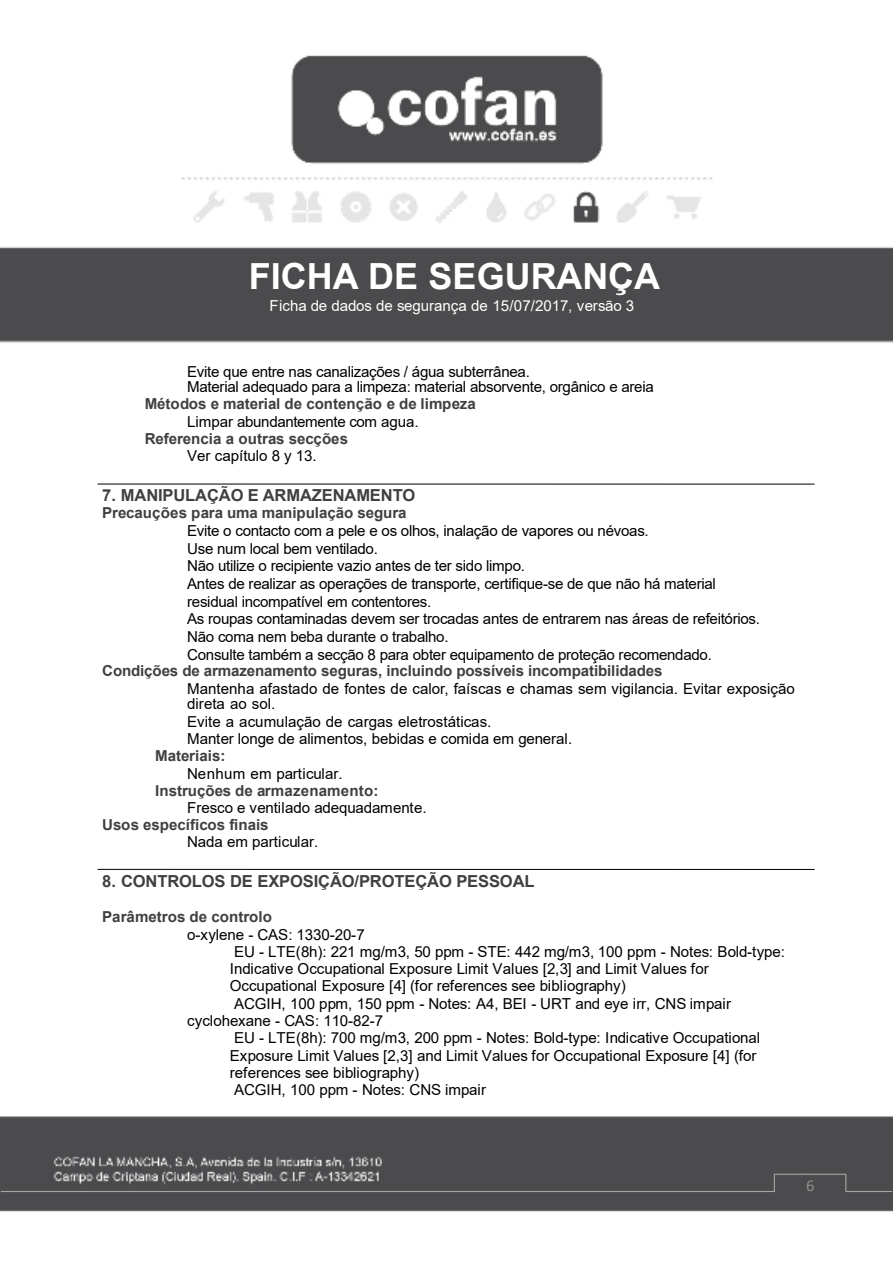
<style>
.page{position:relative;width:894px;height:1266px;background:#fff}
.page>*{position:absolute;margin:0;border:0;box-sizing:border-box;transform-origin:0 0}
.t1{font:700 36px "Arial";letter-spacing:-.005em;color:#fff}
.t2{font:700 16.5px "Arial";letter-spacing:-.01em;color:#404040}
.t3{font:16.5px "Calibri";color:#8c8c8c}
.t4{font:15.15px/17.7px "Arial";letter-spacing:-.01em;color:#000}
.t5{font:700 15.15px "Arial";letter-spacing:-.01em;color:#404040}
.t6{font:15.15px "Arial";letter-spacing:-.01em;color:#fff}
.t7{font:700 15.15px "Arial";letter-spacing:.01em;color:#404040}
.t8{font:15.15px "Arial";letter-spacing:.01em;color:#000}
</style>
<div class="page">
<img style="left:0;top:55px;width:893px;height:1157px">
<svg style="left:0;top:1173px;width:893px;height:20px;background:#585859"></svg>
<hr style="left:98px;top:484px;width:716px;height:1px;background:#000">
<hr style="left:98px;top:869px;width:716px;height:1px;background:#000">
<h1 class="t1" style="left:249px;top:263px;width:413px">FICHA DE SEGURANÇA</h1>
<p class="t6" style="left:270px;top:300px;width:366px">Ficha de dados de segurança de 15/07/2017, versão 3</p>
<p class="t4" style="left:187px;top:365px;width:468px;line-height:15.1px">Evite que entre nas canalizações / água subterrânea.<br>Material adequado para a limpeza: material absorvente, orgânico e areia</p>
<p class="t5" style="left:145px;top:398px;width:333px">Métodos e material de contenção e de limpeza</p>
<p class="t4" style="left:187px;top:414px;width:233px">Limpar abundantemente com agua.</p>
<p class="t5" style="left:145px;top:432px;width:205px">Referencia a outras secções</p>
<p class="t4" style="left:187px;top:448px;width:131px">Ver capítulo 8 y 13.</p>
<p class="t2" style="left:102px;top:489px;width:315px">7. MANIPULAÇÃO E ARMAZENAMENTO</p>
<p class="t5" style="left:102px;top:507px;width:306px">Precauções para uma manipulação segura</p>
<p class="t4" style="left:187px;top:523px;width:574px">Evite o contacto com a pele e os olhos, inalação de vapores ou névoas.<br>Use num local bem ventilado.<br>Não utilize o recipiente vazio antes de ter sido limpo.<br>Antes de realizar as operações de transporte, certifique-se de que não há material residual incompatível em contentores.<br>As roupas contaminadas devem ser trocadas antes de entrarem nas áreas de refeitórios.<br>Não coma nem beba durante o trabalho.<br>Consulte também a secção 8 para obter equipamento de proteção recomendado.</p>
<p class="t5" style="left:102px;top:665px;width:562px">Condições de armazenamento seguras, incluindo possíveis incompatibilidades</p>
<p class="t4" style="left:187px;top:683px;width:609px;line-height:15.1px">Mantenha afastado de fontes de calor, faíscas e chamas sem vigilancia. Evitar exposição direta ao sol.</p>
<p class="t4" style="left:187px;top:714px;width:387px;line-height:17.2px">Evite a acumulação de cargas eletrostáticas.<br>Manter longe de alimentos, bebidas e comida em general.</p>
<p class="t5" style="left:155px;top:750px;width:72px">Materiais:</p>
<p class="t8" style="left:187px;top:768px;width:157px">Nenhum em particular.</p>
<p class="t7" style="left:155px;top:785px;width:225px">Instruções de armazenamento:</p>
<p class="t4" style="left:187px;top:800px;width:241px">Fresco e ventilado adequadamente.</p>
<p class="t5" style="left:102px;top:819px;width:168px">Usos específicos finais</p>
<p class="t4" style="left:187px;top:835px;width:133px">Nada em particular.</p>
<p class="t2" style="left:102px;top:875px;width:434px">8. CONTROLOS DE EXPOSIÇÃO/PROTEÇÃO PESSOAL</p>
<p class="t5" style="left:102px;top:911px;width:171px">Parâmetros de controlo</p>
<p class="t4" style="left:187px;top:927px;width:179px">o-xylene - CAS: 1330-20-7</p>
<p class="t4" style="left:234px;top:944px;width:552px">EU - LTE(8h): 221 mg/m3, 50 ppm - STE: 442 mg/m3, 100 ppm - Notes: Bold-type:</p>
<p class="t4" style="left:230px;top:961px;width:480px">Indicative Occupational Exposure Limit Values [2,3] and Limit Values for</p>
<p class="t4" style="left:230px;top:979px;width:398px">Occupational Exposure [4] (for references see bibliography)</p>
<p class="t4" style="left:234px;top:996px;width:499px">ACGIH, 100 ppm, 150 ppm - Notes: A4, BEI - URT and eye irr, CNS impair</p>
<p class="t4" style="left:187px;top:1013px;width:197px">cyclohexane - CAS: 110-82-7</p>
<p class="t4" style="left:234px;top:1031px;width:528px">EU - LTE(8h): 700 mg/m3, 200 ppm - Notes: Bold-type: Indicative Occupational</p>
<p class="t4" style="left:230px;top:1048px;width:528px">Exposure Limit Values [2,3] and Limit Values for Occupational Exposure [4] (for</p>
<p class="t4" style="left:230px;top:1065px;width:191px">references see bibliography)</p>
<p class="t4" style="left:234px;top:1082px;width:253px">ACGIH, 100 ppm - Notes: CNS impair</p>
<p class="t3" style="left:806px;top:1178px;width:10px">6</p>
</div>
